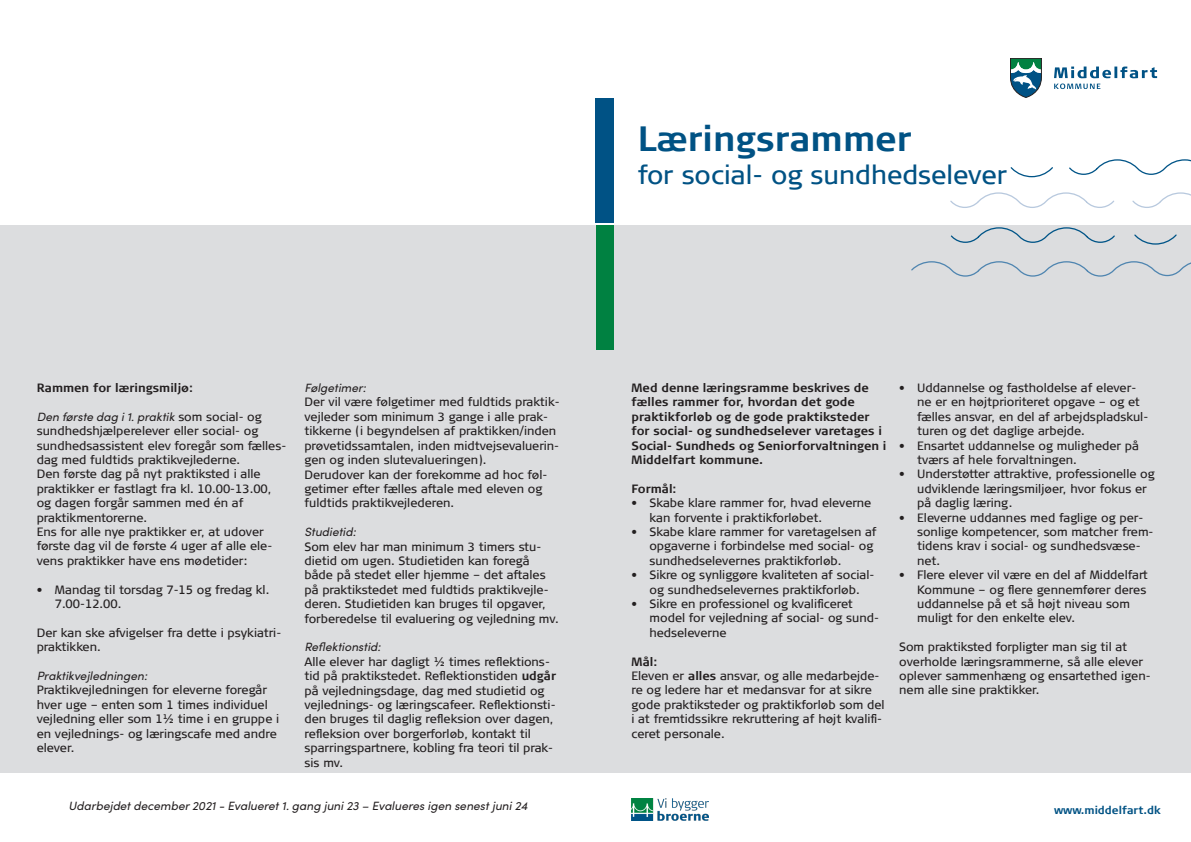
<style>
.page{position:relative;width:1191px;height:842px;background:#fff}
.page>*{position:absolute;margin:0;border:0;box-sizing:border-box;transform-origin:0 0}
.t1{font:700 35px "Signa Column";color:#005284}
.t2{font:26px "Signa Column";color:#005284}
.t3{font:12px/14.4px "Signa Column";color:#231f20}
.t4{font:700 12px/14.4px "Signa Column";color:#231f20}
.t5{font:italic 12px "Sofia Pro";color:#231f20}
.t6{font:700 11px "Signa Column";color:#005284}
.s1{font-family:"Sofia Pro";font-style:italic}
.s2{font-weight:700}
</style>
<div class="page">
<div style="left:1px;top:225px;width:595px;height:547px;background:#dcdddf"></div>
<div style="left:596px;top:225px;width:595px;height:547px;background:#dcdddf"></div>
<svg style="left:1054px;top:67px;width:103px;height:11px"></svg>
<svg style="left:1054px;top:84px;width:46px;height:5px"></svg>
<svg style="left:1010px;top:58px;width:32px;height:40px"></svg>
<div style="left:596px;top:225px;width:18px;height:125px;background:#008141"></div>
<div style="left:595px;top:98px;width:19px;height:125px;background:#005285"></div>
<svg style="left:950px;top:159px;width:241px;height:86px"></svg>
<svg style="left:911px;top:261px;width:280px;height:16px"></svg>
<img style="left:631px;top:798px;width:77px;height:22px">
<p class="t1" style="left:638px;top:118px;width:275px">Læringsrammer</p>
<p class="t2" style="left:638px;top:160px;width:371px">for social- og sundhedselever</p>
<p class="t4" style="left:37px;top:381px;width:158px">Rammen for læringsmiljø:</p>
<p class="t3" style="left:37px;top:409px;width:251px"><span class="s1">Den første dag i 1. praktik</span> som social- og sundhedshjælperelever eller social- og sundhedsassistent elev foregår som fælles&shy;dag med fuldtids praktikvejlederne.</p>
<p class="t3" style="left:37px;top:467px;width:236px">Den første dag på nyt praktiksted i alle praktikker er fastlagt fra kl. 10.00-13.00, og dagen forgår sammen med én af praktikmentorerne.</p>
<p class="t3" style="left:37px;top:525px;width:237px">Ens for alle nye praktikker er, at udover første dag vil de første 4 uger af alle ele&shy;vens praktikker have ens mødetider:</p>
<p class="t3" style="left:55px;top:582px;width:216px;text-indent:-18px">• Mandag til torsdag 7-15 og fredag kl.<br>7.00-12.00.</p>
<p class="t3" style="left:37px;top:625px;width:246px">Der kan ske afvigelser fra dette i psykiatri&shy;praktikken.</p>
<p class="t5" style="left:37px;top:667px;width:112px">Praktikvejledningen:</p>
<p class="t3" style="left:37px;top:683px;width:244px">Praktikvejledningen for eleverne foregår hver uge – enten som 1 times individuel vejledning eller som 1½ time i en gruppe i en vejlednings- og læringscafe med andre elever.</p>
<p class="t5" style="left:304px;top:379px;width:63px">Følgetimer:</p>
<p class="t3" style="left:304px;top:395px;width:257px">Der vil være følgetimer med fuldtids praktik&shy;vejleder som minimum 3 gange i alle prak&shy;tikkerne (i begyndelsen af praktikken/inden prøvetidssamtalen, inden midtvejsevaluerin&shy;gen og inden slutevalueringen).</p>
<p class="t3" style="left:304px;top:467px;width:244px">Derudover kan der forekomme ad hoc føl&shy;getimer efter fælles aftale med eleven og fuldtids praktikvejlederen.</p>
<p class="t5" style="left:304px;top:523px;width:53px">Studietid:</p>
<p class="t3" style="left:304px;top:539px;width:256px">Som elev har man minimum 3 timers stu&shy;dietid om ugen. Studietiden kan foregå både på stedet eller hjemme – det aftales på praktikstedet med fuldtids praktikvejle&shy;deren. Studietiden kan bruges til opgaver, forberedelse til evaluering og vejledning mv.</p>
<p class="t5" style="left:304px;top:638px;width:78px">Reflektionstid:</p>
<p class="t3" style="left:304px;top:654px;width:253px">Alle elever har dagligt ½ times reflektions&shy;tid på praktikstedet. Reflektionstiden <span class="s2">udgår </span>på vejledningsdage, dag med studietid og vejlednings- og læringscafeer. Reflektionsti&shy;den bruges til daglig refleksion over dagen, refleksion over borgerforløb, kontakt til sparringspartnere, kobling fra teori til prak&shy;sis mv.</p>
<p class="t5" style="left:68px;top:796px;width:461px">Udarbejdet december 2021 - Evalueret 1. gang juni 23 – Evalueres igen senest juni 24</p>
<p class="t4" style="left:631px;top:381px;width:256px">Med denne læringsramme beskrives de fælles rammer for, hvordan det gode praktikforløb og de gode praktiksteder for social- og sundhedselever varetages i Social- Sundheds og Seniorforvaltningen i Middelfart kommune.</p>
<p class="t4" style="left:631px;top:481px;width:47px">Formål:</p>
<p class="t3" style="left:649px;top:496px;width:223px;text-indent:-18px">• Skabe klare rammer for, hvad eleverne kan forvente i praktikforløbet.</p>
<p class="t3" style="left:649px;top:525px;width:229px;text-indent:-18px">• Skabe klare rammer for varetagelsen af opgaverne i forbindelse med social- og sundhedselevernes praktikforløb.</p>
<p class="t3" style="left:631px;top:568px;width:244px;text-align:center">• Sikre og synliggøre kvaliteten af social&shy;og sundhedselevernes praktikforløb.</p>
<p class="t3" style="left:649px;top:597px;width:231px;text-indent:-18px">• Sikre en professionel og kvalificeret model for vejledning af social- og sund&shy;hedseleverne</p>
<p class="t4" style="left:631px;top:654px;width:27px">Mål:</p>
<p class="t3" style="left:631px;top:669px;width:254px">Eleven er <span class="s2">alles</span> ansvar, og alle medarbejde&shy;re og ledere har et medansvar for at sikre gode praktiksteder og praktikforløb som del i at fremtidssikre rekruttering af højt kvalifi&shy;ceret personale.</p>
<p class="t3" style="left:917px;top:381px;width:232px;text-indent:-18px">• Uddannelse og fastholdelse af elever&shy;ne er en højtprioriteret opgave – og et fælles ansvar, en del af arbejdspladskul&shy;turen og det daglige arbejde.</p>
<p class="t3" style="left:917px;top:438px;width:223px;text-indent:-18px">• Ensartet uddannelse og muligheder på tværs af hele forvaltningen.</p>
<p class="t3" style="left:917px;top:467px;width:239px;text-indent:-18px">• Understøtter attraktive, professionelle og udviklende læringsmiljøer, hvor fokus er på daglig læring.</p>
<p class="t3" style="left:917px;top:510px;width:238px;text-indent:-18px">• Eleverne uddannes med faglige og per&shy;sonlige kompetencer, som matcher frem&shy;tidens krav i social- og sundhedsvæse&shy;net.</p>
<p class="t3" style="left:917px;top:568px;width:232px;text-indent:-18px">• Flere elever vil være en del af Middelfart Kommune – og flere gennemfører deres uddannelse på et så højt niveau som muligt for den enkelte elev.</p>
<p class="t3" style="left:899px;top:640px;width:253px">Som praktiksted forpligter man sig til at overholde læringsrammerne, så alle elever oplever sammenhæng og ensartethed igen&shy;nem alle sine praktikker.</p>
<p class="t6" style="left:1054px;top:804px;width:108px">www.middelfart.dk</p>
</div>
